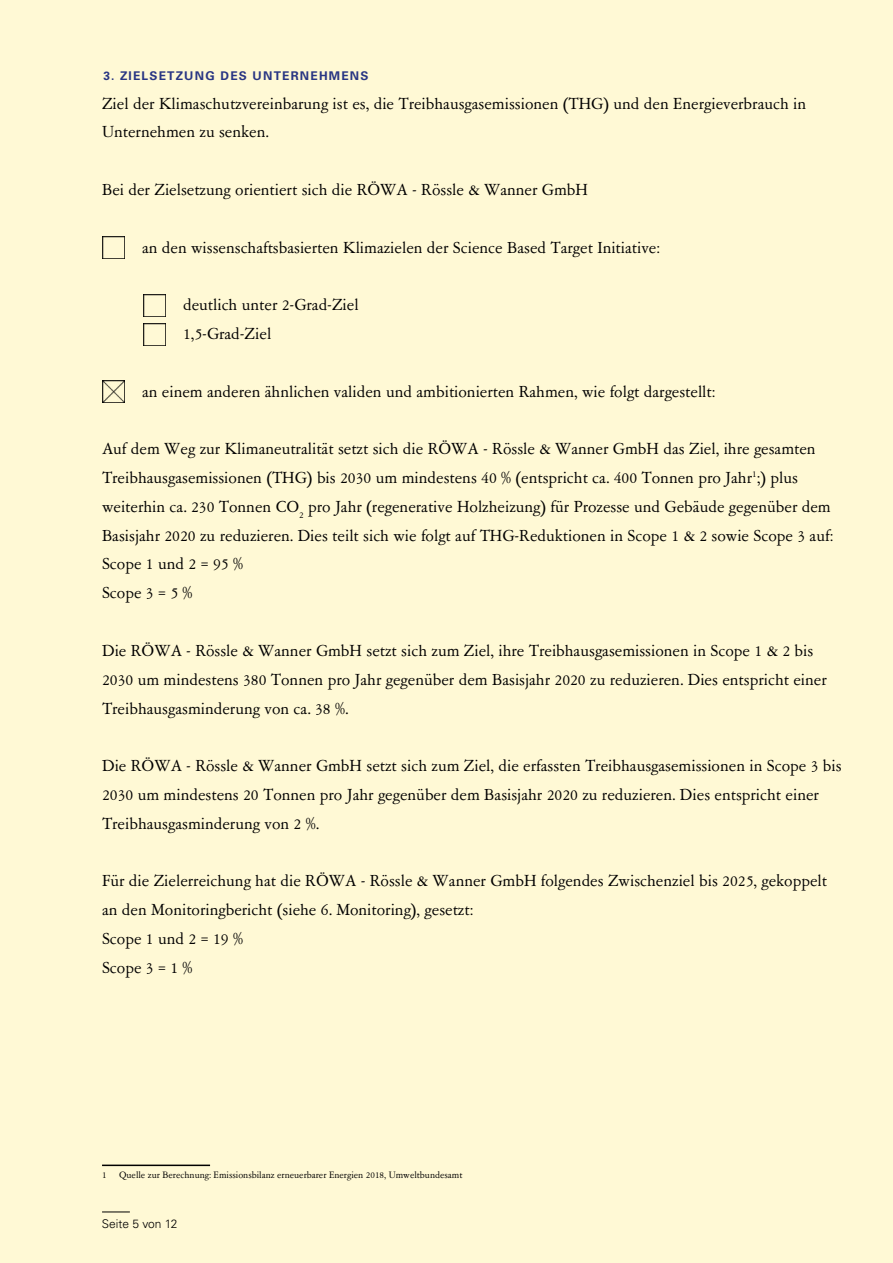
<style>
.page{position:relative;width:893px;height:1263px;background:#fff9d5}
.page>*{position:absolute;margin:0;border:0;box-sizing:border-box;transform-origin:0 0}
.P_Fließtext{font:18px/28.8px "Garamont Amst SB";color:#000}
.P_Liste{font:18px "Garamont Amst SB";color:#000}
.t1{font:700 12px "Univers LT Pro 65";letter-spacing:.1em;color:#283583}
.t2{font:300 12px "Univers LT Pro 45";color:#000}
.P_Fließtext-2{font:10.5px "Garamont Amst SB";color:#000}
</style>
<div class="page">
<svg style="left:102px;top:1211px;width:28px;height:1px"></svg>
<hr style="left:102px;top:1164px;width:108px;height:2px;background:#000">
<img style="left:102px;top:237px;width:22px;height:22px">
<img style="left:143px;top:294px;width:22px;height:22px">
<img style="left:143px;top:323px;width:22px;height:22px">
<img style="left:102px;top:381px;width:22px;height:22px">
<h2 class="t1" style="left:103px;top:68px;width:267px">3. ZIELSETZUNG DES UNTERNEHMENS</h2>
<p class="P_Fließtext" style="left:102px;top:90px;width:706px">Ziel der Klimaschutzvereinbarung ist es, die Treibhausgasemissionen (THG) und den Energieverbrauch in<br>Unternehmen zu senken.</p>
<p class="P_Fließtext" style="left:102px;top:176px;width:487px">Bei der Zielsetzung orientiert sich die RÖWA - Rössle &amp; Wanner GmbH</p>
<p class="P_Fließtext" style="left:142px;top:234px;width:519px">an den wissenschaftsbasierten Klimazielen der Science Based Target Initiative:</p>
<p class="P_Liste" style="left:183px;top:296px;width:177px">deutlich unter 2-Grad-Ziel</p>
<p class="P_Liste" style="left:183px;top:325px;width:90px">1,5-Grad-Ziel</p>
<p class="P_Fließtext" style="left:142px;top:378px;width:575px">an einem anderen ähnlichen validen und ambitionierten Rahmen, wie folgt dargestellt:</p>
<p class="P_Fließtext" style="left:102px;top:435px;width:732px">Auf dem Weg zur Klimaneutralität setzt sich die RÖWA - Rössle &amp; Wanner GmbH das Ziel, ihre gesamten Treibhausgasemissionen (THG) bis 2030 um mindestens 40 % (entspricht ca. 400 Tonnen pro Jahr<sup>1</sup>;) plus weiterhin ca. 230 Tonnen CO<sub>2</sub> pro Jahr (regenerative Holzheizung) für Prozesse und Gebäude gegenüber dem Basisjahr 2020 zu reduzieren. Dies teilt sich wie folgt auf THG-Reduktionen in Scope 1 &amp; 2 sowie Scope 3 auf:<br>Scope 1 und 2 = 95 %<br>Scope 3 = 5 %</p>
<p class="P_Fließtext" style="left:102px;top:637px;width:726px">Die RÖWA - Rössle &amp; Wanner GmbH setzt sich zum Ziel, ihre Treibhausgasemissionen in Scope 1 &amp; 2 bis<br>2030 um mindestens 380 Tonnen pro Jahr gegenüber dem Basisjahr 2020 zu reduzieren. Dies entspricht einer<br>Treibhausgasminderung von ca. 38 %.</p>
<p class="P_Fließtext" style="left:102px;top:752px;width:741px">Die RÖWA - Rössle &amp; Wanner GmbH setzt sich zum Ziel, die erfassten Treibhausgasemissionen in Scope 3 bis<br>2030 um mindestens 20 Tonnen pro Jahr gegenüber dem Basisjahr 2020 zu reduzieren. Dies entspricht einer<br>Treibhausgasminderung von 2 %.</p>
<p class="P_Fließtext" style="left:102px;top:867px;width:726px">Für die Zielerreichung hat die RÖWA - Rössle &amp; Wanner GmbH folgendes Zwischenziel bis 2025, gekoppelt an den Monitoringbericht (siehe 6. Monitoring), gesetzt:<br>Scope 1 und 2 = 19 %<br>Scope 3 = 1 %</p>
<p class="P_Fließtext-2" style="left:102px;top:1169px;width:362px">1 Quelle zur Berechnung: Emissionsbilanz erneuerbarer Energien 2018, Umweltbundesamt</p>
<p class="t2" style="left:102px;top:1216px;width:77px">Seite 5 von 12</p>
</div>
